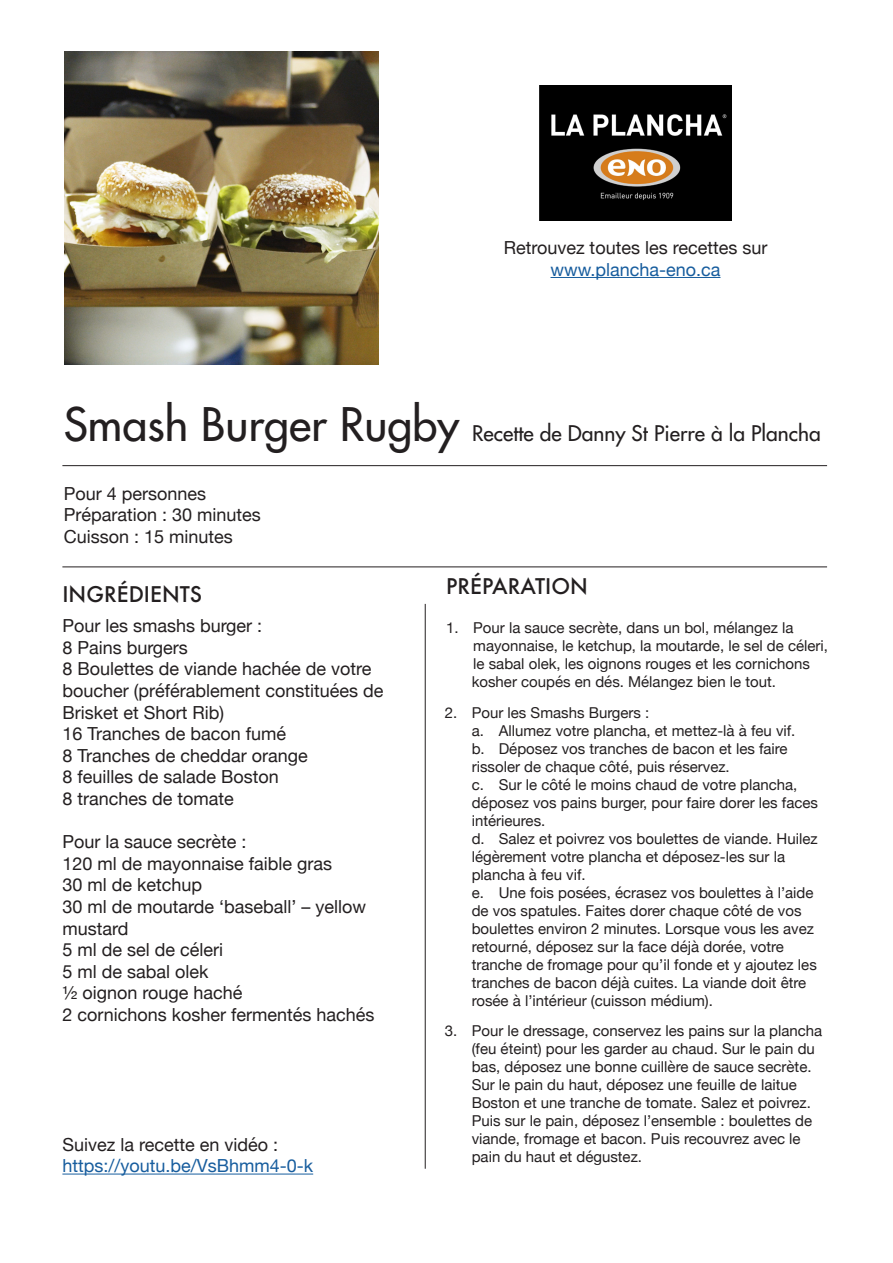
<style>
.page{position:relative;width:893px;height:1263px;background:#fff}
.page>*{position:absolute;margin:0;border:0;box-sizing:border-box;transform-origin:0 0}
.t1{font:21px "Futura";color:#231f20}
.t2{font:500 21px "Futura";color:#231f20}
.t3{font:18px/21.6px "Helvetica Neue";color:#231f20}
.t4{font:18px "Helvetica Neue";color:#175d9e}
.t5{font:15px/18px "Helvetica Neue";color:#231f20}
.s1{font-size:45px}
</style>
<div class="page">
<img style="left:539px;top:86px;width:193px;height:135px">
<hr style="left:550px;top:277px;width:170px;height:1px;background:#175d9e">
<hr style="left:62px;top:1173px;width:251px;height:1px;background:#175d9e">
<img style="left:65px;top:51px;width:313px;height:314px">
<hr style="left:62px;top:465px;width:765px;height:1px;background:#231f20">
<hr style="left:62px;top:566px;width:765px;height:1px;background:#231f20">
<hr style="left:425px;top:604px;width:1px;height:565px;background:#231f20">
<p class="t3" style="left:504px;top:238px;width:265px">Retrouvez toutes les recettes sur</p>
<p class="t4" style="left:550px;top:256px;width:171px">www.plancha-eno.ca</p>
<p class="t1" style="left:64px;top:420px;width:759px"><span class="s1">Smash Burger Rugby</span> Recette de Danny St Pierre à la Plancha</p>
<p class="t3" style="left:64px;top:483px;width:144px">Pour 4 personnes</p>
<p class="t3" style="left:64px;top:505px;width:199px">Préparation : 30 minutes</p>
<p class="t3" style="left:64px;top:527px;width:171px">Cuisson : 15 minutes</p>
<p class="t2" style="left:62px;top:580px;width:141px">INGRÉDIENTS</p>
<p class="t3" style="left:62px;top:616px;width:201px">Pour les smashs burger :</p>
<p class="t3" style="left:62px;top:638px;width:127px">8 Pains burgers</p>
<p class="t3" style="left:62px;top:659px;width:323px">8 Boulettes de viande hachée de votre boucher (préférablement constituées de<br>Brisket et Short Rib)</p>
<p class="t3" style="left:62px;top:724px;width:225px">16 Tranches de bacon fumé</p>
<p class="t3" style="left:62px;top:746px;width:247px">8 Tranches de cheddar orange</p>
<p class="t3" style="left:62px;top:767px;width:218px">8 feuilles de salade Boston</p>
<p class="t3" style="left:62px;top:789px;width:173px">8 tranches de tomate</p>
<p class="t3" style="left:62px;top:832px;width:186px">Pour la sauce secrète :</p>
<p class="t3" style="left:62px;top:854px;width:271px">120 ml de mayonnaise faible gras</p>
<p class="t3" style="left:62px;top:875px;width:141px">30 ml de ketchup</p>
<p class="t3" style="left:62px;top:897px;width:305px">30 ml de moutarde ‘baseball’ – yellow mustard</p>
<p class="t3" style="left:62px;top:940px;width:162px">5 ml de sel de céleri</p>
<p class="t3" style="left:62px;top:962px;width:148px">5 ml de sabal olek</p>
<p class="t3" style="left:62px;top:983px;width:182px">½ oignon rouge haché</p>
<p class="t3" style="left:62px;top:1005px;width:314px">2 cornichons kosher fermentés hachés</p>
<p class="t3" style="left:62px;top:1134px;width:217px">Suivez la recette en vidéo :</p>
<p class="t4" style="left:62px;top:1153px;width:252px">https://youtu.be/VsBhmm4-0-k</p>
<p class="t2" style="left:446px;top:571px;width:143px">PRÉPARATION</p>
<p class="t5" style="left:472px;top:619px;width:358px;text-indent:-26px">1. Pour la sauce secrète, dans un bol, mélangez la mayonnaise, le ketchup, la moutarde, le sel de céleri, le sabal olek, les oignons rouges et les cornichons kosher coupés en dés. Mélangez bien le tout.</p>
<p class="t5" style="left:472px;top:704px;width:348px;text-indent:-27px">2. Pour les Smashs Burgers :<br>a. Allumez votre plancha, et mettez-là à feu vif.<br>b. Déposez vos tranches de bacon et les faire rissoler de chaque côté, puis réservez.<br>c. Sur le côté le moins chaud de votre plancha, déposez vos pains burger, pour faire dorer les faces intérieures.<br>d. Salez et poivrez vos boulettes de viande. Huilez légèrement votre plancha et déposez-les sur la plancha à feu vif.<br>e. Une fois posées, écrasez vos boulettes à l’aide de vos spatules. Faites dorer chaque côté de vos boulettes environ 2 minutes. Lorsque vous les avez retourné, déposez sur la face déjà dorée, votre tranche de fromage pour qu’il fonde et y ajoutez les tranches de bacon déjà cuites. La viande doit être rosée à l’intérieur (cuisson médium).</p>
<p class="t5" style="left:472px;top:1023px;width:352px;text-indent:-27px">3. Pour le dressage, conservez les pains sur la plancha (feu éteint) pour les garder au chaud. Sur le pain du bas, déposez une bonne cuillère de sauce secrète.<br>Sur le pain du haut, déposez une feuille de laitue Boston et une tranche de tomate. Salez et poivrez.<br>Puis sur le pain, déposez l’ensemble : boulettes de viande, fromage et bacon. Puis recouvrez avec le pain du haut et dégustez.</p>
</div>
